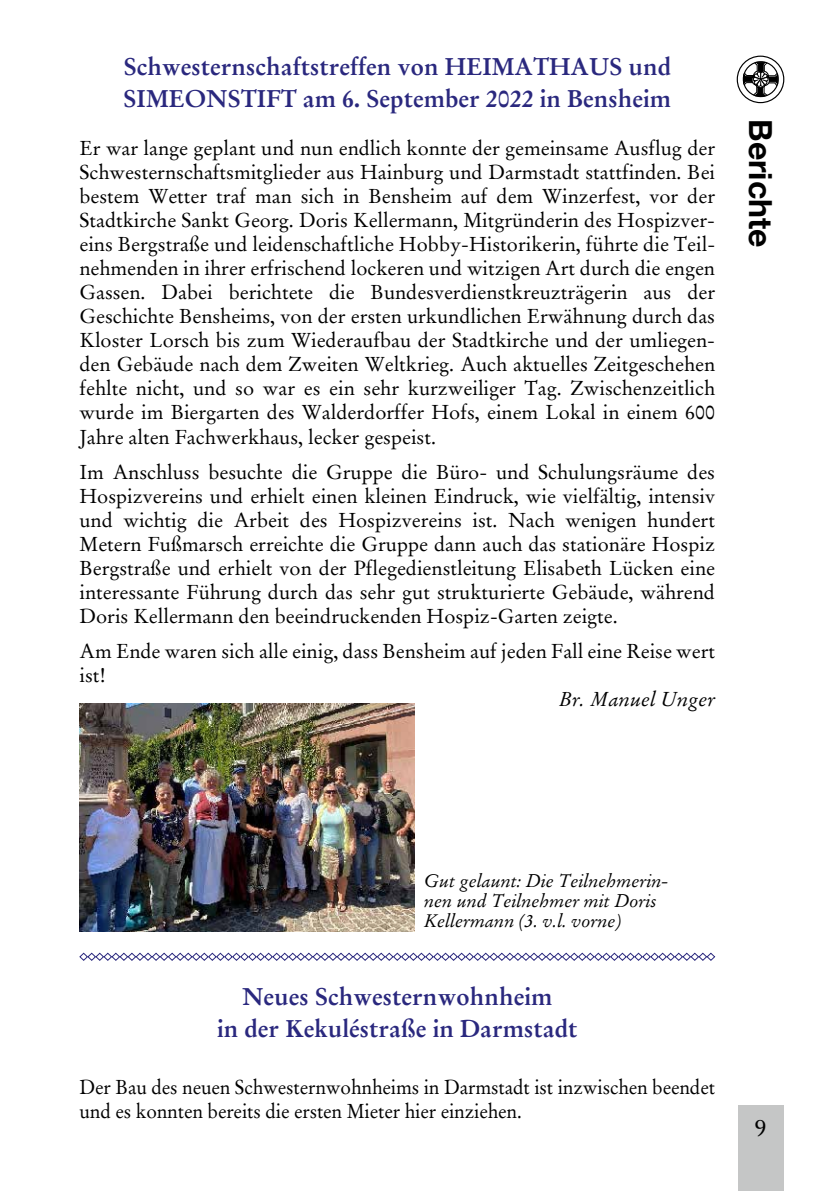
<style>
.page{position:relative;width:840px;height:1191px;background:#fff}
.page>*{position:absolute;margin:0;border:0;box-sizing:border-box;transform-origin:0 0}
.t1{font:700 32px "Helvetica Neue LT Pro";color:#000}
.t2{font:700 24px/32px "Stempel Garamond";color:#2a287e}
.t3{font:24px "Stempel Garamond";color:#000}
.t4{font:20px/24px "Stempel Garamond";color:#000;text-align:justify}
.t5{font:20px/24px "Stempel Garamond";color:#000;scale:.95 1}
.t6{font:italic 20px "Stempel Garamond";color:#000}
.t7{font:italic 18px/20px "Stempel Garamond";color:#000}
</style>
<div class="page">
<div style="left:737px;top:1106px;width:45px;height:85px;background:#c5c6c6"></div>
<div style="left:736px;top:56px;width:47px;height:47px;border:1px solid #000;border-radius:50%"></div>
<div style="left:742px;top:61px;width:36px;height:36px;border:1px solid #000;border-radius:50%"></div>
<svg style="left:743px;top:62px;width:34px;height:35px"></svg>
<img style="left:79px;top:703px;width:335px;height:228px">
<svg style="left:79px;top:952px;width:636px;height:9px"></svg>
<p class="t2" style="left:123px;top:51px;width:549px">Schwesternschaftstreffen von HEIMATHAUS und<br>SIMEONSTIFT am 6. September 2022 in Bensheim</p>
<p class="t4" style="left:79px;top:137px;width:637px">Er war lange geplant und nun endlich konnte der gemeinsame Ausflug der Schwesternschaftsmitglieder aus Hainburg und Darmstadt stattfinden. Bei bestem Wetter traf man sich in Bensheim auf dem Winzerfest, vor der Stadtkirche Sankt Georg. Doris Kellermann, Mitgründerin des Hospizver&shy;eins Bergstraße und leidenschaftliche Hobby-Historikerin, führte die Teil&shy;nehmenden in ihrer erfrischend lockeren und witzigen Art durch die engen Gassen. Dabei berichtete die Bundesverdienstkreuzträgerin aus der Geschichte Bensheims, von der ersten urkundlichen Erwähnung durch das Kloster Lorsch bis zum Wiederaufbau der Stadtkirche und der umliegen&shy;den Gebäude nach dem Zweiten Weltkrieg. Auch aktuelles Zeitgeschehen fehlte nicht, und so war es ein sehr kurzweiliger Tag. Zwischenzeitlich wurde im Biergarten des Walderdorffer Hofs, einem Lokal in einem 600<br>Jahre alten Fachwerkhaus, lecker gespeist.</p>
<p class="t4" style="left:79px;top:460px;width:636px">Im Anschluss besuchte die Gruppe die Büro- und Schulungsräume des Hospizvereins und erhielt einen kleinen Eindruck, wie vielfältig, intensiv und wichtig die Arbeit des Hospizvereins ist. Nach wenigen hundert Metern Fußmarsch erreichte die Gruppe dann auch das stationäre Hospiz Bergstraße und erhielt von der Pflegedienstleitung Elisabeth Lücken eine interessante Führung durch das sehr gut strukturierte Gebäude, während Doris Kellermann den beeindruckenden Hospiz-Garten zeigte.</p>
<p class="t4" style="left:79px;top:639px;width:637px">Am Ende waren sich alle einig, dass Bensheim auf jeden Fall eine Reise wert ist!</p>
<p class="t6" style="left:558px;top:688px;width:158px">Br. Manuel Unger</p>
<h1 class="t1" style="left:779px;top:119px;width:130px;rotate:90deg">Berichte</h1>
<p class="t7" style="left:424px;top:871px;width:245px">Gut gelaunt: Die Teilnehmerin&shy;nen und Teilnehmer mit Doris<br>Kellermann (3. v.l. vorne)</p>
<p class="t2" style="left:217px;top:981px;width:361px;text-align:center">Neues Schwesternwohnheim<br>in der Kekuléstraße in Darmstadt</p>
<p class="t5" style="left:79px;top:1075px;width:670px">Der Bau des neuen Schwesternwohnheims in Darmstadt ist inzwischen beendet und es konnten bereits die ersten Mieter hier einziehen.</p>
<p class="t3" style="left:754px;top:1113px;width:13px">9</p>
</div>
